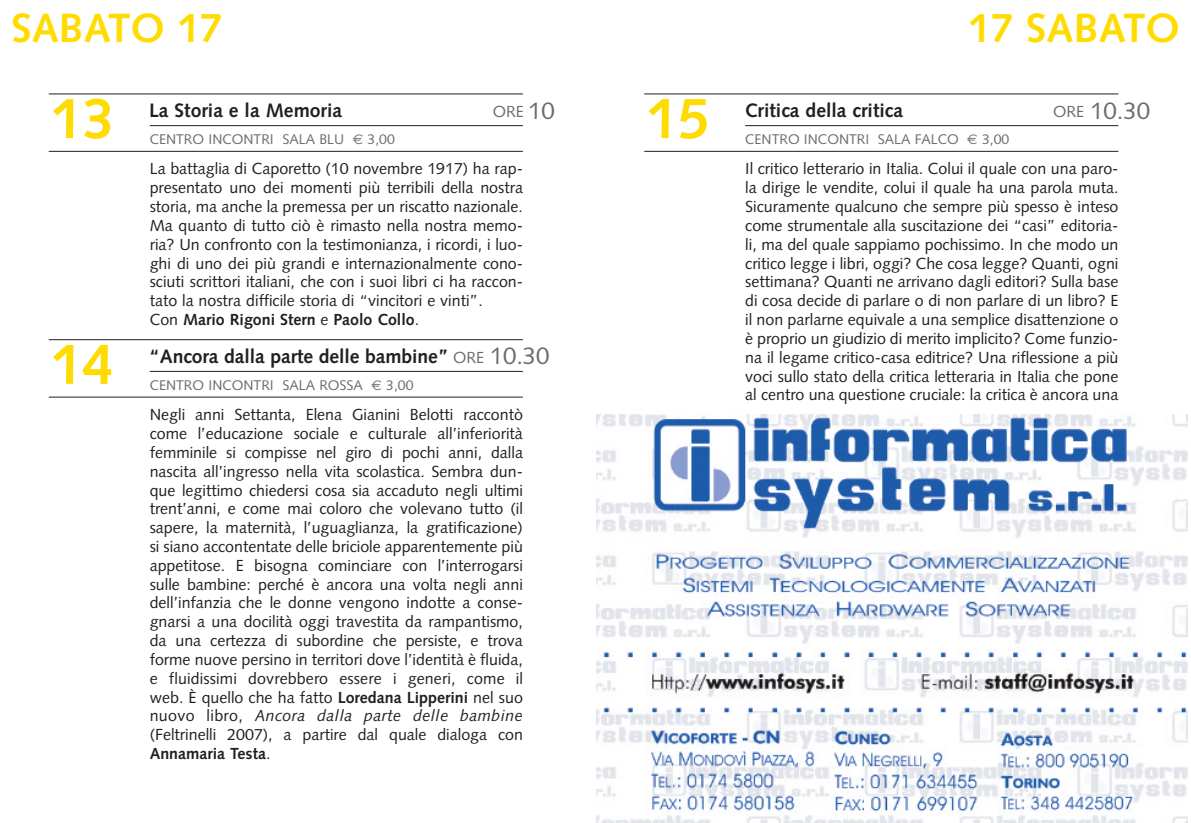
<style>
.page{position:relative;width:1191px;height:823px;background:#fff}
.page>*{position:absolute;margin:0;border:0;box-sizing:border-box;transform-origin:0 0}
.t1{font:700 57px "Syntax";color:#ffdc01}
.t2{font:700 40.8px "Syntax";color:#ffdc01}
.t3{font:24px "Syntax";color:#6c6d70}
.t4{font:700 19.4px "Syntax";color:#231f20}
.t5{font:16px/18.8px "Syntax";color:#231f20;text-align:justify}
.t6{font:16px "Syntax";color:#6c6d70}
.t7{font:14px "Syntax";color:#6c6d70}
.s1{font-size:24px}
.s2{font-family:"Euro Sans"}
.s3{font-weight:700}
.s4{font-weight:400;font-size:16px;color:#6c6d70}
.s5{font-weight:400;font-size:24px;color:#6c6d70}
.s6{font-style:italic}
.s7{font-size:16px}
</style>
<div class="page">
<hr style="left:49px;top:93px;width:474px;height:1px;background:#231f20">
<hr style="left:150px;top:125px;width:373px;height:1px;background:#231f20">
<hr style="left:49px;top:151px;width:474px;height:1px;background:#231f20">
<hr style="left:49px;top:339px;width:474px;height:1px;background:#231f20">
<hr style="left:150px;top:371px;width:373px;height:1px;background:#231f20">
<hr style="left:49px;top:396px;width:474px;height:1px;background:#231f20">
<hr style="left:644px;top:93px;width:474px;height:1px;background:#231f20">
<hr style="left:745px;top:125px;width:373px;height:1px;background:#231f20">
<hr style="left:644px;top:151px;width:474px;height:1px;background:#231f20">
<img style="left:596px;top:414px;width:591px;height:408px">
<h2 class="t2" style="left:11px;top:11px;width:213px">SABATO 17</h2>
<h2 class="t2" style="left:968px;top:11px;width:213px">17 SABATO</h2>
<h1 class="t1" style="left:51px;top:95px;width:65px">13</h1>
<h1 class="t1" style="left:51px;top:341px;width:65px">14</h1>
<p class="t4" style="left:149px;top:102px;width:194px">La Storia e la Memoria</p>
<p class="t6" style="left:492px;top:105px;width:64px">ORE <span class="s1">10</span></p>
<p class="t7" style="left:150px;top:134px;width:247px">CENTRO INCONTRI SALA BLU <span class="s2">€</span> 3,00</p>
<p class="t5" style="left:150px;top:161px;width:375px;text-align:left">La battaglia di Caporetto (10 novembre 1917) ha rap&shy;presentato uno dei momenti più terribili della nostra storia, ma anche la premessa per un riscatto nazionale.<br>Ma quanto di tutto ciò è rimasto nella nostra memo&shy;ria? Un confronto con la testimonianza, i ricordi, i luo&shy;ghi di uno dei più grandi e internazionalmente cono&shy;sciuti scrittori italiani, che con i suoi libri ci ha raccon&shy;tato la nostra difficile storia di “vincitori e vinti”.<br>Con <span class="s3">Mario Rigoni Stern</span> e <span class="s3">Paolo Collo</span>.</p>
<p class="t4" style="left:149px;top:348px;width:402px">“Ancora dalla parte delle bambine” <span class="s4">ORE</span> <span class="s5">10.30</span></p>
<p class="t7" style="left:150px;top:379px;width:265px">CENTRO INCONTRI SALA ROSSA <span class="s2">€</span> 3,00</p>
<p class="t5" style="left:150px;top:406px;width:375px">Negli anni Settanta, Elena Gianini Belotti raccontò come l’educazione sociale e culturale all’inferiorità femminile si compisse nel giro di pochi anni, dalla nascita all’ingresso nella vita scolastica. Sembra dun&shy;que legittimo chiedersi cosa sia accaduto negli ultimi trent’anni, e come mai coloro che volevano tutto (il sapere, la maternità, l’uguaglianza, la gratificazione) si siano accontentate delle briciole apparentemente più appetitose. E bisogna cominciare con l’interrogarsi sulle bambine: perché è ancora una volta negli anni dell’infanzia che le donne vengono indotte a conse&shy;gnarsi a una docilità oggi travestita da rampantismo, da una certezza di subordine che persiste, e trova forme nuove persino in territori dove l’identità è fluida, e fluidissimi dovrebbero essere i generi, come il web. È quello che ha fatto <span class="s3">Loredana Lipperini</span> nel suo nuovo libro, <span class="s6">Ancora dalla parte delle bambine </span>(Feltrinelli 2007), a partire dal quale dialoga con <span class="s3">Annamaria Testa</span>.</p>
<h1 class="t1" style="left:646px;top:95px;width:65px">15</h1>
<p class="t4" style="left:744px;top:102px;width:160px">Critica della critica</p>
<h3 class="t3" style="left:1053px;top:100px;width:99px"><span class="s7">ORE</span> 10.30</h3>
<p class="t7" style="left:745px;top:134px;width:266px">CENTRO INCONTRI SALA FALCO <span class="s2">€</span> 3,00</p>
<p class="t5" style="left:745px;top:161px;width:375px">Il critico letterario in Italia. Colui il quale con una paro&shy;la dirige le vendite, colui il quale ha una parola muta.<br>Sicuramente qualcuno che sempre più spesso è inteso come strumentale alla suscitazione dei “casi” editoria&shy;li, ma del quale sappiamo pochissimo. In che modo un critico legge i libri, oggi? Che cosa legge? Quanti, ogni settimana? Quanti ne arrivano dagli editori? Sulla base di cosa decide di parlare o di non parlare di un libro? E il non parlarne equivale a una semplice disattenzione o è proprio un giudizio di merito implicito? Come funzio&shy;na il legame critico-casa editrice? Una riflessione a più voci sullo stato della critica letteraria in Italia che pone al centro una questione cruciale: la critica è ancora una</p>
</div>
